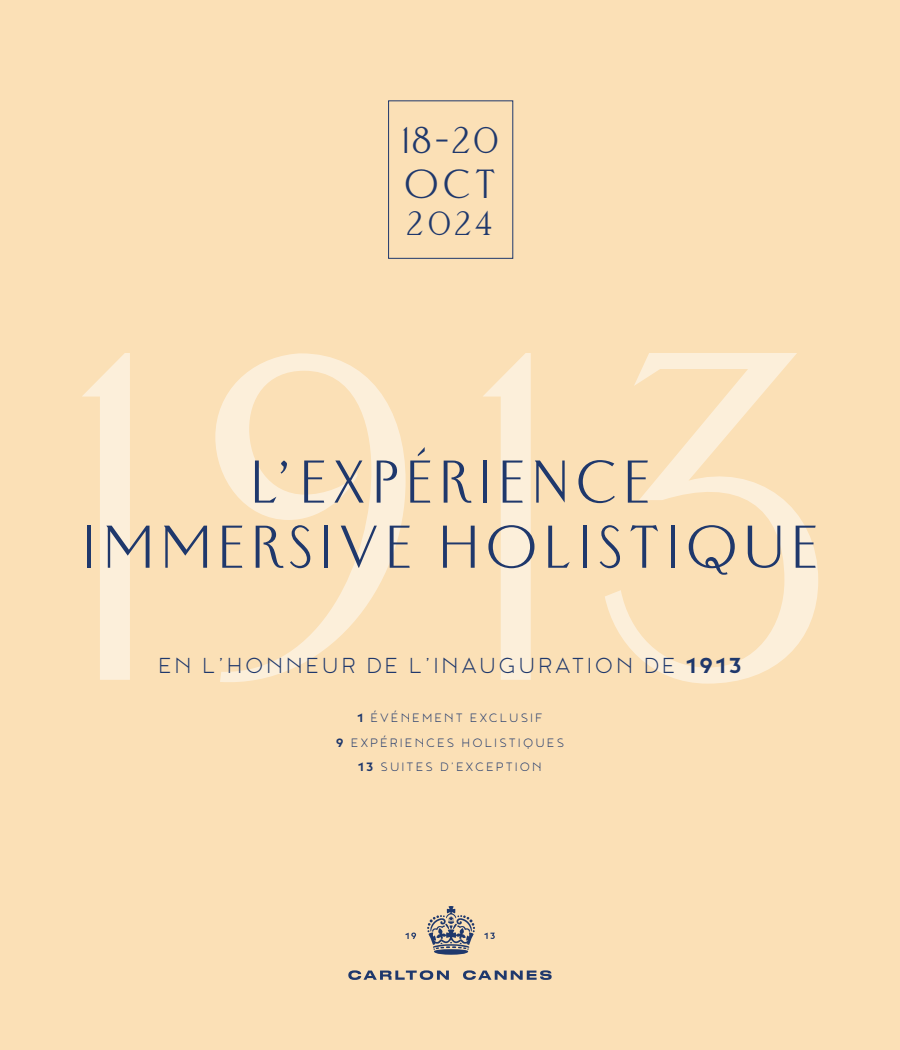
<style>
.page{position:relative;width:900px;height:1050px;background:#fbe0b6}
.page>*{position:absolute;margin:0;border:0;box-sizing:border-box;transform-origin:0 0}
.t1{font:54.45px/65.1px "BEAUX Display";letter-spacing:.13em;color:#1f386c;text-align:center}
.t2{font:36.75px "BEAUX Display";color:#1f386c}
.t3{font:33.75px "BEAUX Display";color:#1f386c}
.t4{font:30.67px "BEAUX Display";color:#1f386c}
.t5{font:300 26.62px "Noyh Geometric";letter-spacing:.1em;color:#1f386c}
.t6{font:300 14.85px/24.6px "Noyh Geometric";letter-spacing:.14em;color:#1f386c;text-align:center}
.s1{font-weight:700}
</style>
<div class="page">
<svg style="left:348px;top:970px;width:204px;height:10px"></svg>
<svg style="left:406px;top:906px;width:89px;height:49px"></svg>
<svg style="left:483px;top:353px;width:335px;height:331px"></svg>
<svg style="left:82px;top:353px;width:48px;height:327px"></svg>
<svg style="left:215px;top:353px;width:191px;height:329px"></svg>
<div style="left:388px;top:101px;width:125px;height:158px;border:1px solid #1f386c"></div>
<h3 class="t3" style="left:401px;top:118px;width:99px">18-20</h3>
<h2 class="t2" style="left:405px;top:160px;width:92px">OCT</h2>
<h3 class="t4" style="left:407px;top:203px;width:88px">2024</h3>
<h1 class="t1" style="left:83px;top:450px;width:736px">L’EXPÉRIENCE<br>IMMERSIVE HOLISTIQUE</h1>
<h3 class="t5" style="left:158px;top:651px;width:585px">EN L’HONNEUR DE L’INAUGURATION DE <span class="s1">1913</span></h3>
<p class="t6" style="left:336px;top:705px;width:230px"><span class="s1">1</span> ÉVÉNEMENT EXCLUSIF<br><span class="s1">9</span> EXPÉRIENCES HOLISTIQUES<br><span class="s1">13</span> SUITES D’EXCEPTION</p>
</div>
